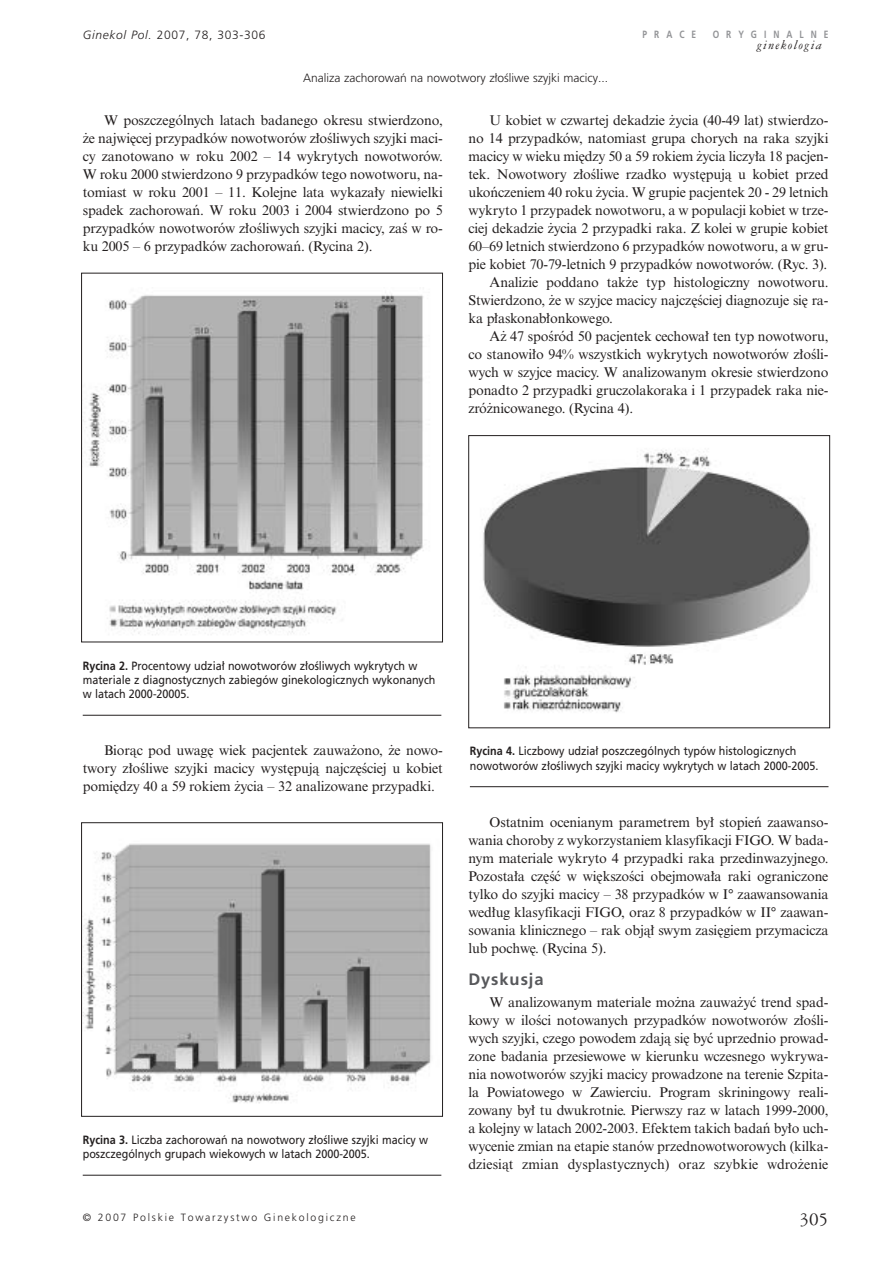
<style>
.page{position:relative;width:893px;height:1262px;background:#fff}
.page>*{position:absolute;margin:0;border:0;box-sizing:border-box;transform-origin:0 0}
.t1{font:19.5px "American Garamond PL";color:#231f1f}
.t2{font:700 16.5px "Pfrutiger";letter-spacing:.055em;color:#57585b}
.t3{font:14.1px/18px "Times NR PL";letter-spacing:-.01em;color:#231f1f;text-align:justify}
.t4{font:italic 13.5px "American Garamond PL";letter-spacing:.1em;color:#231f1f}
.t5{font:12px/14.4px "Pfrutiger Roman";color:#231f1f;scale:.9 1}
.t6{font:300 12px "Pfrutiger";color:#231f1f}
.t7{font:300 12px "Pfrutiger";letter-spacing:.055em;color:#231f1f}
.t8{font:300 10.5px "Pfrutiger";letter-spacing:.165em;color:#231f1f}
.t9{font:700 10.5px "Pfrutiger";letter-spacing:.835em;color:#939497;scale:.8 1}
.s1{font-style:italic}
.s2{font-family:"Pfrutiger";font-weight:700}
</style>
<div class="page">
<img style="left:83px;top:294px;width:341px;height:341px">
<div style="left:81px;top:273px;width:362px;height:369px;border:1px solid #231f1f"></div>
<hr style="left:83px;top:715px;width:358px;height:1px;background:#231f1f">
<img style="left:83px;top:843px;width:348px;height:260px">
<div style="left:81px;top:822px;width:362px;height:294px;border:1px solid #231f1f"></div>
<hr style="left:83px;top:1174px;width:358px;height:1px;background:#231f1f">
<img style="left:482px;top:450px;width:329px;height:263px">
<div style="left:468px;top:435px;width:362px;height:293px;border:1px solid #231f1f"></div>
<hr style="left:470px;top:786px;width:358px;height:1px;background:#231f1f">
<p class="t7" style="left:83px;top:31px;width:184px"><span class="s1">Ginekol Pol.</span> 2007, 78, 303-306</p>
<p class="t6" style="left:303px;top:73px;width:306px">Analiza zachorowaƒ na nowotwory z∏oÊliwe szyjki macicy...</p>
<p class="t9" style="left:642px;top:31px;width:69px">PRACE</p>
<p class="t9" style="left:712px;top:31px;width:146px">ORYGINALNE</p>
<p class="t4" style="left:757px;top:40px;width:66px">ginekologia</p>
<p class="t3" style="left:83px;top:113px;width:361px;text-indent:21px">W poszczególnych latach badanego okresu stwierdzono, ˝e najwi´cej przypadków nowotworów z∏oÊliwych szyjki maci&shy;cy zanotowano w roku 2002 – 14 wykrytych nowotworów.<br>W roku 2000 stwierdzono 9 przypadków tego nowotworu, na&shy;tomiast w roku 2001 – 11. Kolejne lata wykaza∏y niewielki spadek zachorowaƒ. W roku 2003 i 2004 stwierdzono po 5 przypadków nowotworów z∏oÊliwych szyjki macicy, zaÊ w ro&shy;ku 2005 – 6 przypadków zachorowaƒ. (Rycina 2).</p>
<p class="t3" style="left:489px;top:113px;width:340px">U kobiet w czwartej dekadzie ˝ycia (40-49 lat) stwierdzo-</p>
<p class="t3" style="left:468px;top:131px;width:361px">no 14 przypadków, natomiast grupa chorych na raka szyjki</p>
<p class="t3" style="left:468px;top:149px;width:361px">macicy w wieku mi´dzy 50 a 59 rokiem ˝ycia liczy∏a 18 pacjen-</p>
<p class="t3" style="left:468px;top:167px;width:361px">tek. Nowotwory z∏oÊliwe rzadko wyst´pujà u kobiet przed</p>
<p class="t3" style="left:468px;top:185px;width:361px">ukoƒczeniem 40 roku ˝ycia. W grupie pacjentek 20 - 29 letnich</p>
<p class="t3" style="left:468px;top:203px;width:361px">wykryto 1 przypadek nowotworu, a w populacji kobiet w trze-</p>
<p class="t3" style="left:468px;top:221px;width:361px">ciej dekadzie ˝ycia 2 przypadki raka. Z kolei w grupie kobiet</p>
<p class="t3" style="left:468px;top:239px;width:361px">60–69 letnich stwierdzono 6 przypadków nowotworu, a w gru-</p>
<p class="t3" style="left:468px;top:257px;width:360px">pie kobiet 70-79-letnich 9 przypadków nowotworów. (Ryc. 3).</p>
<p class="t3" style="left:489px;top:275px;width:340px">Analizie poddano tak˝e typ histologiczny nowotworu.</p>
<p class="t3" style="left:468px;top:293px;width:361px">Stwierdzono, ˝e w szyjce macicy najcz´Êciej diagnozuje si´ ra-</p>
<p class="t3" style="left:468px;top:311px;width:146px">ka p∏askonab∏onkowego.</p>
<p class="t3" style="left:489px;top:329px;width:340px">A˝ 47 spoÊród 50 pacjentek cechowa∏ ten typ nowotworu,</p>
<p class="t3" style="left:468px;top:347px;width:361px">co stanowi∏o 94% wszystkich wykrytych nowotworów z∏oÊli-</p>
<p class="t3" style="left:468px;top:365px;width:361px">wych w szyjce macicy. W analizowanym okresie stwierdzono</p>
<p class="t3" style="left:468px;top:383px;width:361px">ponadto 2 przypadki gruczolakoraka i 1 przypadek raka nie-</p>
<p class="t3" style="left:468px;top:401px;width:166px">zró˝nicowanego. (Rycina 4).</p>
<p class="t5" style="left:83px;top:659px;width:393px"><span class="s2">Rycina 2.</span> Procentowy udzia∏ nowotworów z∏oÊliwych wykrytych w materiale z diagnostycznych zabiegów ginekologicznych wykonanych w latach 2000-20005.</p>
<p class="t3" style="left:83px;top:743px;width:361px;text-indent:21px">Bioràc pod uwag´ wiek pacjentek zauwa˝ono, ˝e nowo&shy;twory z∏oÊliwe szyjki macicy wyst´pujà najcz´Êciej u kobiet pomi´dzy 40 a 59 rokiem ˝ycia – 32 analizowane przypadki.</p>
<p class="t5" style="left:83px;top:1133px;width:385px"><span class="s2">Rycina 3.</span> Liczba zachorowaƒ na nowotwory z∏oÊliwe szyjki macicy w poszczególnych grupach wiekowych w latach 2000-2005.</p>
<p class="t5" style="left:470px;top:745px;width:388px"><span class="s2">Rycina 4.</span> Liczbowy udzia∏ poszczególnych typów histologicznych nowotworów z∏oÊliwych szyjki macicy wykrytych w latach 2000-2005.</p>
<p class="t3" style="left:468px;top:815px;width:361px;text-indent:21px">Ostatnim ocenianym parametrem by∏ stopieƒ zaawanso&shy;wania choroby z wykorzystaniem klasyfikacji FIGO. W bada&shy;nym materiale wykryto 4 przypadki raka przedinwazyjnego.<br>Pozosta∏a cz´Êç w wi´kszoÊci obejmowa∏a raki ograniczone tylko do szyjki macicy – 38 przypadków w I° zaawansowania wed∏ug klasyfikacji FIGO, oraz 8 przypadków w II° zaawan&shy;sowania klinicznego – rak objà∏ swym zasi´giem przymacicza lub pochw´. (Rycina 5).</p>
<p class="t2" style="left:468px;top:973px;width:77px">Dyskusja</p>
<p class="t3" style="left:468px;top:995px;width:361px;text-indent:21px">W analizowanym materiale mo˝na zauwa˝yç trend spad&shy;kowy w iloÊci notowanych przypadków nowotworów z∏oÊli&shy;wych szyjki, czego powodem zdajà si´ byç uprzednio prowad&shy;zone badania przesiewowe w kierunku wczesnego wykrywa&shy;nia nowotworów szyjki macicy prowadzone na terenie Szpita&shy;la Powiatowego w Zawierciu. Program skriningowy reali&shy;zowany by∏ tu dwukrotnie. Pierwszy raz w latach 1999-2000, a kolejny w latach 2002-2003. Efektem takich badaƒ by∏o uch&shy;wycenie zmian na etapie stanów przednowotworowych (kilka&shy;dziesiàt zmian dysplastycznych) oraz szybkie wdro˝enie</p>
<p class="t8" style="left:83px;top:1213px;width:274px">© 2007 Polskie Towarzystwo Ginekologiczne</p>
<p class="t1" style="left:799px;top:1211px;width:30px">305</p>
</div>
